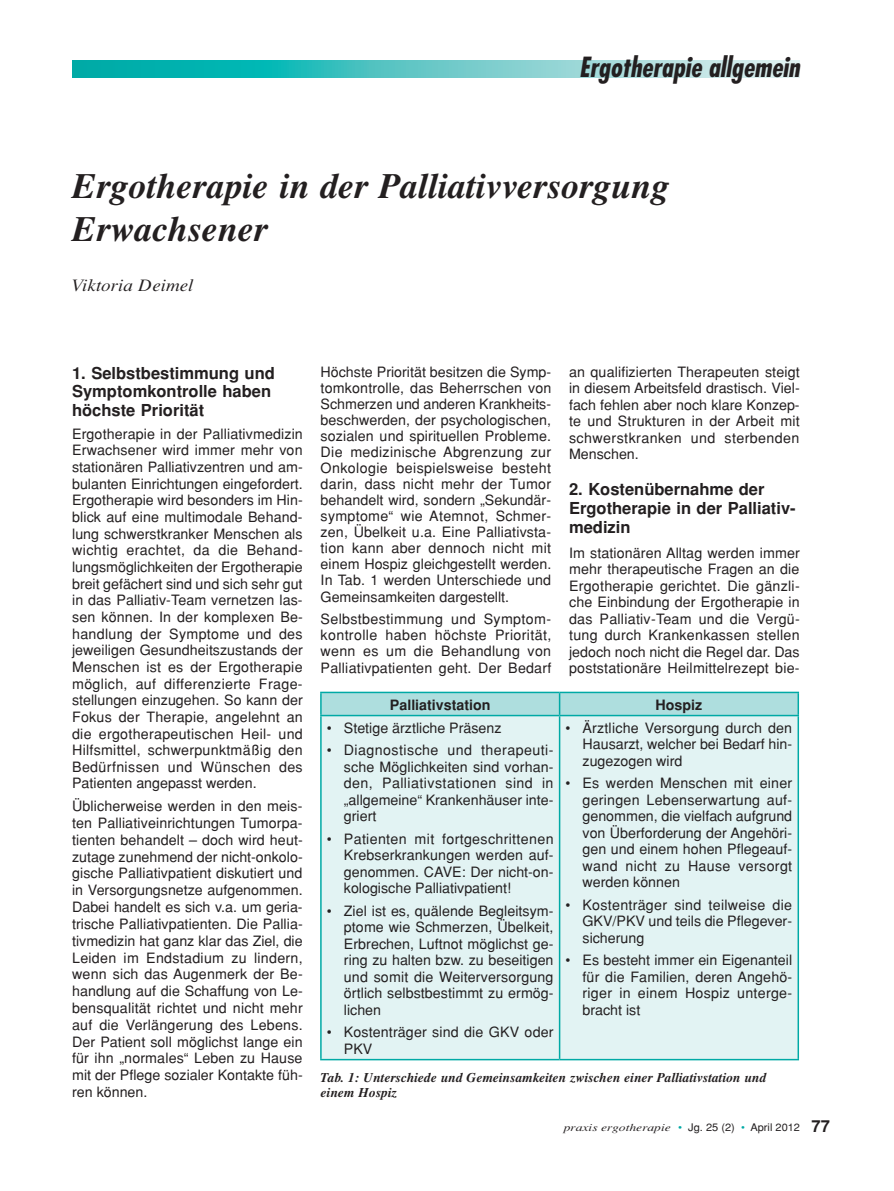
<style>
.page{position:relative;width:894px;height:1191px;background:#fff}
.page>*{position:absolute;margin:0;border:0;box-sizing:border-box;transform-origin:0 0}
.t1{font:italic 700 36px/43.2px "Times";color:#231f20}
.t2{font:italic 700 condensed 27px "Futura";color:#231f20}
.t3{font:italic 17.25px "Times";color:#231f20;scale:1.1 1}
.t4{font:700 16.5px/18.8px "Helvetica";color:#231f20}
.t5{font:14.25px/16.5px "Helvetica";letter-spacing:.005em;color:#231f20;text-align:justify}
.t6{font:700 14.25px "Helvetica";color:#231f20}
.t7{font:italic 700 13.5px/15.8px "Times";color:#231f20}
.t8{font:italic 10.5px "Times";color:#231f20;scale:1.3 1}
.s1{font-family:"Helvetica";font-style:normal;color:#00a9a5}
.s2{font-family:"Helvetica";font-style:normal}
.s3{font-family:"Helvetica";font-weight:700;font-style:normal;font-size:16.5px}
</style>
<div class="page">
<svg style="left:72px;top:61px;width:727px;height:16px;background:#62cac8"></svg>
<div style="left:321px;top:716px;width:476px;height:342px;background:#e2f3f3"></div>
<hr style="left:320px;top:691px;width:239px;height:2px;background:#00a9a5">
<svg style="left:320px;top:692px;width:477px;height:22px;background:#a7dcdb"></svg>
<hr style="left:559px;top:691px;width:240px;height:2px;background:#00a9a5">
<hr style="left:558px;top:693px;width:2px;height:21px;background:#00a9a5">
<hr style="left:797px;top:693px;width:2px;height:21px;background:#00a9a5">
<hr style="left:320px;top:714px;width:239px;height:2px;background:#00a9a5">
<hr style="left:320px;top:716px;width:1px;height:342px;background:#00a9a5">
<hr style="left:559px;top:714px;width:240px;height:2px;background:#00a9a5">
<hr style="left:558px;top:716px;width:2px;height:342px;background:#00a9a5">
<hr style="left:797px;top:716px;width:2px;height:342px;background:#00a9a5">
<hr style="left:320px;top:1058px;width:239px;height:2px;background:#00a9a5">
<hr style="left:559px;top:1058px;width:240px;height:2px;background:#00a9a5">
<h2 class="t2" style="left:579px;top:49px;width:222px">Ergotherapie allgemein</h2>
<h1 class="t1" style="left:72px;top:164px;width:598px">Ergotherapie in der Palliativversorgung<br>Erwachsener</h1>
<p class="t3" style="left:72px;top:275px;width:112px">Viktoria Deimel</p>
<p class="t4" style="left:72px;top:363px;width:204px">1. Selbstbestimmung und<br>Symptomkontrolle haben höchste Priorität</p>
<p class="t5" style="left:72px;top:425px;width:232px">Ergotherapie in der Palliativmedizin Erwachsener wird immer mehr von stationären Palliativzentren und am&shy;bulanten Einrichtungen eingefordert.<br>Ergotherapie wird besonders im Hin&shy;blick auf eine multimodale Behand&shy;lung schwerstkranker Menschen als wichtig erachtet, da die Behand&shy;lungsmöglichkeiten der Ergotherapie breit gefächert sind und sich sehr gut in das Palliativ-Team vernetzen las&shy;sen können. In der komplexen Be&shy;handlung der Symptome und des jeweiligen Gesundheitszustands der Menschen ist es der Ergotherapie möglich, auf differenzierte Frage&shy;stellungen einzugehen. So kann der Fokus der Therapie, angelehnt an die ergotherapeutischen Heil- und Hilfsmittel, schwerpunktmäßig den Bedürfnissen und Wünschen des Patienten angepasst werden.</p>
<p class="t5" style="left:72px;top:797px;width:232px">Üblicherweise werden in den meis&shy;ten Palliativeinrichtungen Tumorpa&shy;tienten behandelt – doch wird heut&shy;zutage zunehmend der nicht-onkolo&shy;gische Palliativpatient diskutiert und in Versorgungsnetze aufgenommen.<br>Dabei handelt es sich v.a. um geria&shy;trische Palliativpatienten. Die Pallia&shy;tivmedizin hat ganz klar das Ziel, die Leiden im Endstadium zu lindern, wenn sich das Augenmerk der Be&shy;handlung auf die Schaffung von Le&shy;bensqualität richtet und nicht mehr auf die Verlängerung des Lebens.<br>Der Patient soll möglichst lange ein für ihn „normales“ Leben zu Hause mit der Pflege sozialer Kontakte füh&shy;ren können.</p>
<p class="t5" style="left:320px;top:363px;width:232px;line-height:16px">Höchste Priorität besitzen die Symp&shy;tomkontrolle, das Beherrschen von Schmerzen und anderen Krankheits&shy;beschwerden, der psychologischen, sozialen und spirituellen Probleme.<br>Die medizinische Abgrenzung zur Onkologie beispielsweise besteht darin, dass nicht mehr der Tumor behandelt wird, sondern „Sekundär&shy;symptome“ wie Atemnot, Schmer&shy;zen, Übelkeit u.a. Eine Palliativsta&shy;tion kann aber dennoch nicht mit einem Hospiz gleichgestellt werden.<br>In Tab. 1 werden Unterschiede und Gemeinsamkeiten dargestellt.</p>
<p class="t5" style="left:320px;top:610px;width:232px">Selbstbestimmung und Symptom&shy;kontrolle haben höchste Priorität, wenn es um die Behandlung von Palliativpatienten geht. Der Bedarf</p>
<p class="t5" style="left:569px;top:363px;width:232px">an qualifizierten Therapeuten steigt in diesem Arbeitsfeld drastisch. Viel&shy;fach fehlen aber noch klare Konzep&shy;te und Strukturen in der Arbeit mit schwerstkranken und sterbenden Menschen.</p>
<p class="t4" style="left:569px;top:480px;width:228px">2. Kostenübernahme der<br>Ergotherapie in der Palliativ&shy;medizin</p>
<p class="t5" style="left:569px;top:544px;width:232px">Im stationären Alltag werden immer mehr therapeutische Fragen an die Ergotherapie gerichtet. Die gänzli&shy;che Einbindung der Ergotherapie in das Palliativ-Team und die Vergü&shy;tung durch Krankenkassen stellen jedoch noch nicht die Regel dar. Das poststationäre Heilmittelrezept bie-</p>
<p class="t6" style="left:390px;top:696px;width:102px">Palliativstation</p>
<p class="t6" style="left:655px;top:696px;width:48px">Hospiz</p>
<p class="t5" style="left:327px;top:719px;width:176px">• Stetige ärztliche Präsenz</p>
<p class="t5" style="left:344px;top:741px;width:211px;text-indent:-17px">• Diagnostische und therapeuti&shy;sche Möglichkeiten sind vorhan&shy;den, Palliativstationen sind in „allgemeine“ Krankenhäuser inte&shy;griert</p>
<p class="t5" style="left:344px;top:830px;width:211px;text-indent:-17px">• Patienten mit fortgeschrittenen Krebserkrankungen werden auf&shy;genommen. CAVE: Der nicht-on&shy;kologische Palliativpatient!</p>
<p class="t5" style="left:344px;top:902px;width:211px;text-indent:-17px">• Ziel ist es, quälende Begleitsym&shy;ptome wie Schmerzen, Übelkeit, Erbrechen, Luftnot möglichst ge&shy;ring zu halten bzw. zu beseitigen und somit die Weiterversorgung örtlich selbstbestimmt zu ermög&shy;lichen</p>
<p class="t5" style="left:344px;top:1023px;width:211px;text-indent:-17px">• Kostenträger sind die GKV oder<br>PKV</p>
<p class="t5" style="left:582px;top:719px;width:211px;text-indent:-17px">• Ärztliche Versorgung durch den Hausarzt, welcher bei Bedarf hin&shy;zugezogen wird</p>
<p class="t5" style="left:582px;top:774px;width:211px;text-indent:-17px">• Es werden Menschen mit einer geringen Lebenserwartung auf&shy;genommen, die vielfach aufgrund von Überforderung der Angehöri&shy;gen und einem hohen Pflegeauf&shy;wand nicht zu Hause versorgt werden können</p>
<p class="t5" style="left:582px;top:896px;width:211px;text-indent:-17px">• Kostenträger sind teilweise die GKV/PKV und teils die Pflegever&shy;sicherung</p>
<p class="t5" style="left:582px;top:951px;width:211px;text-indent:-17px">• Es besteht immer ein Eigenanteil für die Familien, deren Angehö&shy;riger in einem Hospiz unterge&shy;bracht ist</p>
<p class="t7" style="left:320px;top:1068px;width:447px">Tab. 1: Unterschiede und Gemeinsamkeiten zwischen einer Palliativstation und einem Hospiz</p>
<p class="t8" style="left:563px;top:1121px;width:206px">praxis ergotherapie <span class="s1">•</span> <span class="s2">Jg. 25 (2)</span> <span class="s1">•</span> <span class="s2">April 2012</span> <span class="s3">77</span></p>
</div>
